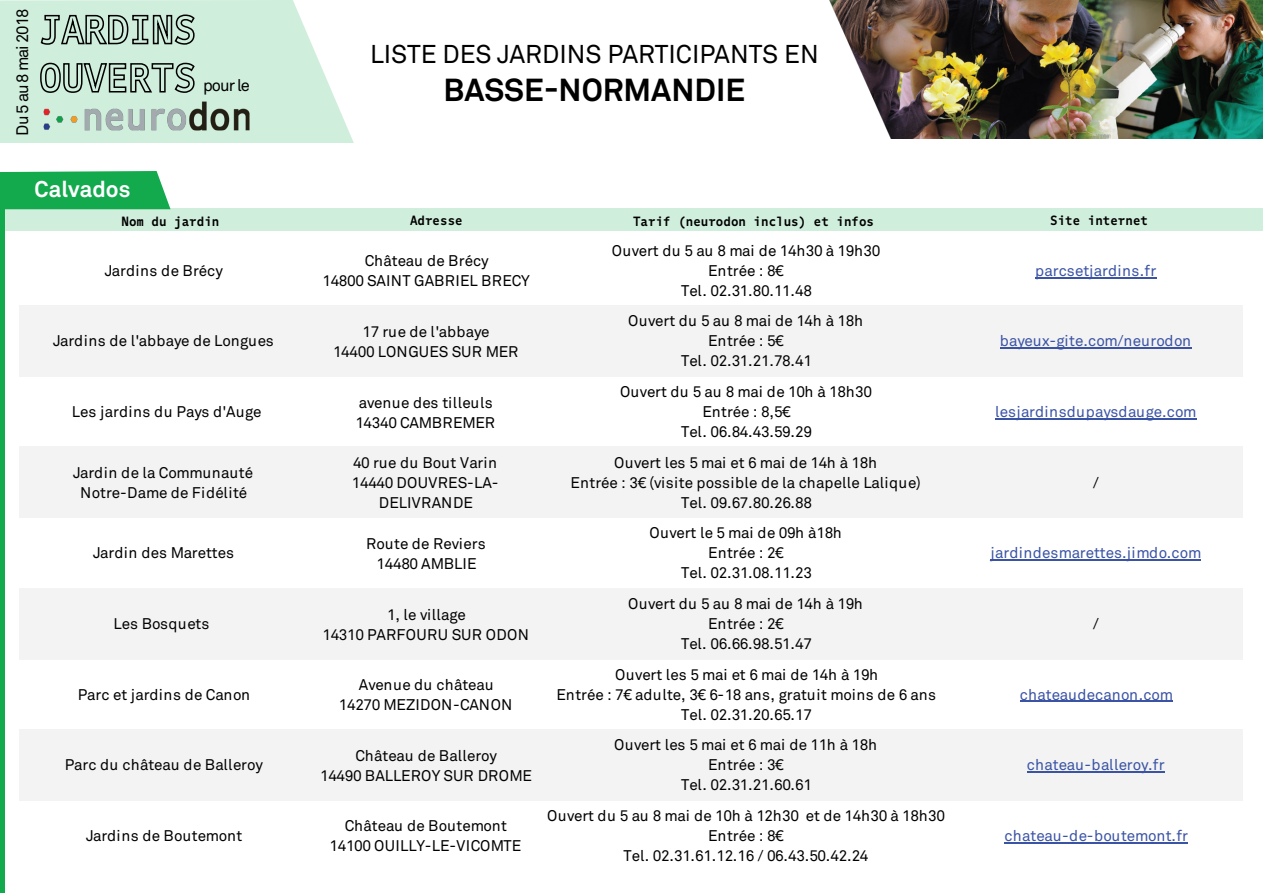
<style>
.page{position:relative;width:1263px;height:893px;background:#fff}
.page>*{position:absolute;margin:0;border:0;box-sizing:border-box;transform-origin:0 0}
.t1{font:700 31.5px "Akkurat Std";color:#000}
.t2{font:25.5px "Akkurat Std";color:#000}
.t3{font:700 22.5px "Akkurat Std";color:#fff}
.t4{font:16.5px "Akkurat Std";letter-spacing:-.055em;color:#000}
.t5{font:15.3px/20px "Akkurat Std";letter-spacing:-.01em;color:#010101;text-align:center}
.t6{font:15.3px "Akkurat Std";color:#3a53a4}
.t7{font:15.3px/20px "Akkurat Std";letter-spacing:-.03em;color:#010101;text-align:center}
.t8{font:15.3px/20px "Akkurat Std";letter-spacing:.015em;color:#010101;text-align:center}
.t9{font:700 13.5px "Comb Pro";color:#000}
</style>
<div class="page">
<img style="left:829px;top:0;width:434px;height:139px">
<svg style="left:0;top:171px;width:171px;height:38px;background:#20ad56"></svg>
<hr style="left:0;top:208px;width:4px;height:685px;background:#13a94d">
<svg style="left:0;top:0;width:354px;height:143px;background:#d6f0e0"></svg>
<svg style="left:40px;top:8px;width:156px;height:38px;background:#a1b8aa"></svg>
<svg style="left:39px;top:62px;width:157px;height:32px;background:#9ab0a2"></svg>
<img style="left:44px;top:102px;width:205px;height:29px">
<div style="left:0;top:209px;width:1263px;height:22px;background:#d0eedc"></div>
<div style="left:19px;top:305px;width:1223px;height:72px;background:#f3f3f3"></div>
<div style="left:19px;top:446px;width:1223px;height:72px;background:#f3f3f3"></div>
<div style="left:19px;top:588px;width:1223px;height:71px;background:#f3f3f3"></div>
<div style="left:19px;top:729px;width:1223px;height:72px;background:#f3f3f3"></div>
<hr style="left:1035px;top:277px;width:121px;height:1px;background:#3a53a4">
<hr style="left:1000px;top:348px;width:191px;height:1px;background:#3a53a4">
<hr style="left:995px;top:418px;width:201px;height:1px;background:#3a53a4">
<hr style="left:990px;top:559px;width:211px;height:2px;background:#3a53a4">
<hr style="left:1020px;top:701px;width:153px;height:1px;background:#3a53a4">
<hr style="left:1027px;top:771px;width:137px;height:1px;background:#3a53a4">
<hr style="left:1004px;top:842px;width:184px;height:1px;background:#3a53a4">
<p class="t4" style="left:13px;top:136px;width:129px;rotate:-90deg">Du 5 au 8 mai 2018</p>
<h3 class="t3" style="left:35px;top:175px;width:97px">Calvados</h3>
<p class="t4" style="left:203px;top:76px;width:48px">pour le</p>
<h2 class="t2" style="left:370px;top:39px;width:450px">LISTE DES JARDINS PARTICIPANTS EN</h2>
<h1 class="t1" style="left:444px;top:70px;width:303px">BASSE-NORMANDIE</h1>
<p class="t9" style="left:122px;top:211px;width:99px">Nom du jardin</p>
<p class="t9" style="left:410px;top:210px;width:54px">Adresse</p>
<p class="t9" style="left:633px;top:211px;width:243px">Tarif (neurodon inclus) et infos</p>
<p class="t9" style="left:1050px;top:210px;width:99px">Site internet</p>
<p class="t5" style="left:105px;top:260px;width:120px">Jardins de Brécy</p>
<p class="t5" style="left:322px;top:251px;width:209px">Château de Brécy<br>14800 SAINT GABRIEL BRECY</p>
<p class="t5" style="left:612px;top:240px;width:270px">Ouvert du 5 au 8 mai de 14h30 à 19h30<br>Entrée : 8€<br>Tel. 02.31.80.11.48</p>
<p class="t6" style="left:1035px;top:261px;width:123px">parcsetjardins.fr</p>
<p class="t5" style="left:53px;top:331px;width:222px">Jardins de l'abbaye de Longues</p>
<p class="t5" style="left:333px;top:322px;width:187px">17 rue de l'abbaye<br>14400 LONGUES SUR MER</p>
<p class="t5" style="left:628px;top:311px;width:236px">Ouvert du 5 au 8 mai de 14h à 18h<br>Entrée : 5€<br>Tel. 02.31.21.78.41</p>
<p class="t5" style="left:72px;top:402px;width:191px">Les jardins du Pays d'Auge</p>
<p class="t5" style="left:355px;top:392px;width:141px;text-align:left">avenue des tilleuls<br>14340 CAMBREMER</p>
<p class="t5" style="left:620px;top:382px;width:254px">Ouvert du 5 au 8 mai de 10h à 18h30<br>Entrée : 8,5€<br>Tel. 06.84.43.59.29</p>
<p class="t5" style="left:73px;top:463px;width:182px">Jardin de la Communauté<br>Notre-Dame de Fidélité</p>
<p class="t8" style="left:352px;top:452px;width:148px">40 rue du Bout Varin<br>14440 DOUVRES-LA-<br>DELIVRANDE</p>
<p class="t5" style="left:571px;top:452px;width:352px">Ouvert les 5 mai et 6 mai de 14h à 18h<br>Entrée : 3€ (visite possible de la chapelle Lalique)<br>Tel. 09.67.80.26.88</p>
<p class="t5" style="left:93px;top:543px;width:142px">Jardin des Marettes</p>
<p class="t5" style="left:366px;top:534px;width:121px">Route de Reviers<br>14480 AMBLIE</p>
<p class="t5" style="left:649px;top:523px;width:194px">Ouvert le 5 mai de 09h à18h<br>Entrée : 2€<br>Tel. 02.31.08.11.23</p>
<p class="t5" style="left:114px;top:614px;width:97px">Les Bosquets</p>
<p class="t8" style="left:322px;top:604px;width:208px">1, le village<br>14310 PARFOURU SUR ODON</p>
<p class="t5" style="left:628px;top:594px;width:236px">Ouvert du 5 au 8 mai de 14h à 19h<br>Entrée : 2€<br>Tel. 06.66.98.51.47</p>
<p class="t5" style="left:78px;top:684px;width:174px">Parc et jardins de Canon</p>
<p class="t5" style="left:339px;top:675px;width:175px">Avenue du château<br>14270 MEZIDON-CANON</p>
<p class="t5" style="left:556px;top:664px;width:381px">Ouvert les 5 mai et 6 mai de 14h à 19h<br>Entrée : 7€ adulte, 3€ 6-18 ans, gratuit moins de 6 ans<br>Tel. 02.31.20.65.17</p>
<p class="t5" style="left:65px;top:755px;width:200px">Parc du château de Balleroy</p>
<p class="t5" style="left:320px;top:745px;width:213px">Château de Balleroy<br>14490 BALLEROY SUR DROME</p>
<p class="t5" style="left:614px;top:735px;width:264px">Ouvert les 5 mai et 6 mai de 11h à 18h<br>Entrée : 3€<br>Tel. 02.31.21.60.61</p>
<p class="t5" style="left:86px;top:826px;width:158px">Jardins de Boutemont</p>
<p class="t5" style="left:329px;top:816px;width:193px">Château de Boutemont<br>14100 OUILLY-LE-VICOMTE</p>
<p class="t7" style="left:547px;top:806px;width:399px">Ouvert du 5 au 8 mai de 10h à 12h30 et de 14h30 à 18h30<br>Entrée : 8€<br>Tel. 02.31.61.12.16 / 06.43.50.42.24</p>
<p class="t6" style="left:1000px;top:332px;width:193px">bayeux-gite.com/neurodon</p>
<p class="t6" style="left:995px;top:403px;width:203px">lesjardinsdupaysdauge.com</p>
<p class="t5" style="left:1093px;top:472px;width:8px">/</p>
<p class="t6" style="left:990px;top:544px;width:212px">jardindesmarettes.jimdo.com</p>
<p class="t5" style="left:1093px;top:614px;width:8px">/</p>
<p class="t6" style="left:1020px;top:685px;width:155px">chateaudecanon.com</p>
<p class="t6" style="left:1027px;top:756px;width:139px">chateau-balleroy.fr</p>
<p class="t6" style="left:1005px;top:827px;width:185px">chateau-de-boutemont.fr</p>
</div>
